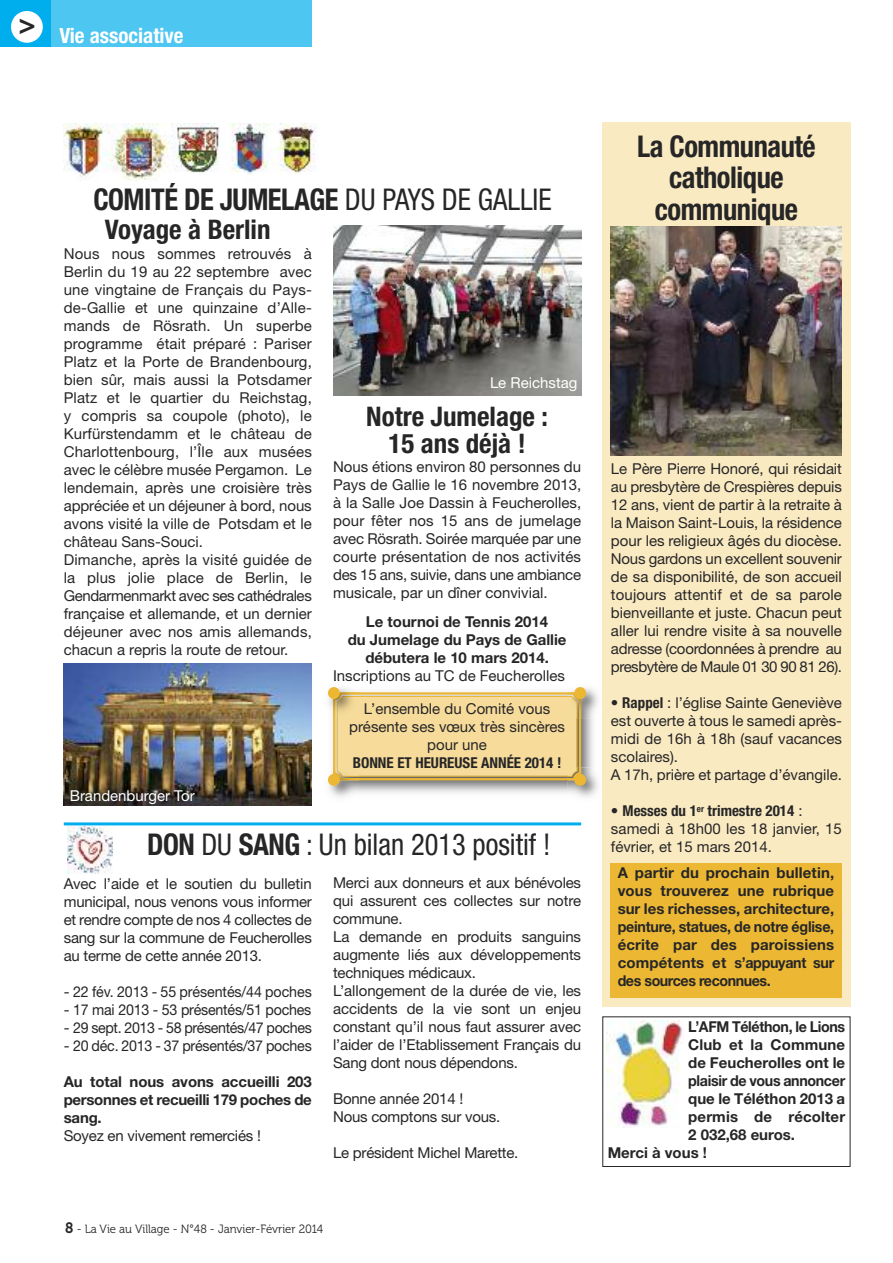
<style>
.page{position:relative;width:893px;height:1263px;background:#fff}
.page>*{position:absolute;margin:0;border:0;box-sizing:border-box;transform-origin:0 0}
.t1{font:700 condensed 30px/31.5px "Helvetica Neue";letter-spacing:-.015em;color:#272627;text-align:center;scale:.95 1}
.t2{font:condensed 30px "Helvetica Neue";color:#272627;scale:.95 1}
.t3{font:700 condensed 27px/27px "Helvetica Neue";color:#272627;text-align:center}
.t4{font:700 condensed 21px "Helvetica Neue";color:#fff}
.t5{font:15px/18px "Helvetica Neue";color:#272627}
.t6{font:700 15px/18px "Helvetica Neue";color:#272627;text-align:justify}
.t7{font:700 15px "Helvetica Neue";letter-spacing:-.025em;color:#272627;scale:.95 1}
.t8{font:15px "Helvetica Neue";letter-spacing:-.025em;color:#272627}
.t9{font:15px "Helvetica Neue";color:#fff}
.t10{font:700 condensed 15px "Helvetica Neue";color:#272627}
.t11{font:12px "Museo 300";color:#272627;scale:.95 1}
.s1{font-weight:400}
.s2{font-weight:700}
.s3{font-family:"Museo 700";font-size:15px}
.s4{font-weight:700;font-stretch:condensed}
</style>
<div class="page">
<div style="left:0;top:0;width:51px;height:47px;background:#00aded"></div>
<div style="left:51px;top:0;width:261px;height:47px;background:#4dc6f2"></div>
<hr style="left:51px;top:0;width:1px;height:47px;background:#00aded">
<div style="left:11px;top:11px;width:32px;height:32px;background:#fff;border-radius:50%"></div>
<img style="left:359px;top:718px;width:235px;height:75px">
<div style="left:602px;top:122px;width:248px;height:884px;background:#f9eac2"></div>
<img style="left:64px;top:123px;width:252px;height:57px">
<hr style="left:64px;top:822px;width:517px;height:3px;background:#00aded">
<img style="left:611px;top:226px;width:231px;height:229px">
<img style="left:64px;top:663px;width:248px;height:142px">
<img style="left:333px;top:225px;width:248px;height:171px">
<img style="left:574px;top:687px;width:24px;height:31px">
<div style="left:574px;top:687px;width:12px;height:12px;background:#ecb834;border-radius:50%"></div>
<img style="left:568px;top:767px;width:30px;height:30px">
<div style="left:574px;top:774px;width:12px;height:12px;background:#ecb834;border-radius:50%"></div>
<img style="left:328px;top:687px;width:23px;height:23px">
<div style="left:328px;top:687px;width:12px;height:12px;background:#ecb834;border-radius:50%"></div>
<img style="left:328px;top:774px;width:31px;height:23px">
<svg style="left:332px;top:691px;width:250px;height:91px;background:#eed392"></svg>
<div style="left:328px;top:774px;width:12px;height:12px;background:#ecb834;border-radius:50%"></div>
<img style="left:67px;top:826px;width:45px;height:48px">
<div style="left:610px;top:863px;width:231px;height:135px;background:#ecb834"></div>
<div style="left:602px;top:1016px;width:248px;height:151px;border:1px solid #272627"></div>
<img style="left:606px;top:1021px;width:77px;height:106px">
<h3 class="t4" style="left:18px;top:28px;width:167px"><sup>&gt;</sup> Vie associative</h3>
<h1 class="t1" style="left:93px;top:186px;width:484px">COMITÉ DE JUMELAGE <span class="s1">DU PAYS DE GALLIE</span></h1>
<h2 class="t3" style="left:105px;top:218px;width:167px">Voyage à Berlin</h2>
<p class="t5" style="left:64px;top:246px;width:250px">Nous nous sommes retrouvés à Berlin du 19 au 22 septembre avec une vingtaine de Français du Pays&shy;de-Gallie et une quinzaine d’Alle&shy;mands de Rösrath. Un superbe programme était préparé : Pariser Platz et la Porte de Brandenbourg, bien sûr, mais aussi la Potsdamer Platz et le quartier du Reichstag, y compris sa coupole (photo), le Kurfürstendamm et le château de Charlottenbourg, l’Île aux musées avec le célèbre musée Pergamon. Le lendemain, après une croisière très appréciée et un déjeuner à bord, nous avons visité la ville de Potsdam et le château Sans-Souci.<br>Dimanche, après la visité guidée de la plus jolie place de Berlin, le Gendarmenmarkt avec ses cathédrales française et allemande, et un dernier déjeuner avec nos amis allemands, chacun a repris la route de retour.</p>
<p class="t9" style="left:70px;top:790px;width:127px">Brandenburger Tor</p>
<p class="t9" style="left:490px;top:377px;width:89px">Le Reichstag</p>
<h2 class="t3" style="left:366px;top:405px;width:183px">Notre Jumelage :<br>15 ans déjà !</h2>
<p class="t5" style="left:333px;top:459px;width:250px;text-align:justify">Nous étions environ 80 personnes du Pays de Gallie le 16 novembre 2013, à la Salle Joe Dassin à Feucherolles, pour fêter nos 15 ans de jumelage avec Rösrath. Soirée marquée par une courte présentation de nos activités des 15 ans, suivie, dans une ambiance musicale, par un dîner convivial.</p>
<p class="t6" style="left:348px;top:614px;width:220px;text-align:center">Le tournoi de Tennis 2014<br>du Jumelage du Pays de Gallie débutera le 10 mars 2014.</p>
<p class="t5" style="left:333px;top:668px;width:233px">Inscriptions au TC de Feucherolles</p>
<p class="t5" style="left:349px;top:701px;width:218px;text-align:center">L’ensemble du Comité vous présente ses vœux très sincères pour une</p>
<p class="t10" style="left:353px;top:757px;width:210px">BONNE ET HEUREUSE ANNÉE 2014 !</p>
<h1 class="t2" style="left:147px;top:834px;width:426px"><span class="s2">DON</span> DU <span class="s2">SANG</span> : Un bilan 2013 positif !</h1>
<p class="t5" style="left:64px;top:876px;width:250px;text-align:justify">Avec l’aide et le soutien du bulletin municipal, nous venons vous informer et rendre compte de nos 4 collectes de sang sur la commune de Feucherolles au terme de cette année 2013.</p>
<p class="t5" style="left:64px;top:984px;width:250px">- 22 fév. 2013 - 55 présentés/44 poches</p>
<p class="t5" style="left:64px;top:1002px;width:249px">- 17 mai 2013 - 53 présentés/51 poches</p>
<p class="t8" style="left:64px;top:1022px;width:250px">- 29 sept. 2013 - 58 présentés/47 poches</p>
<p class="t5" style="left:64px;top:1038px;width:250px">- 20 déc. 2013 - 37 présentés/37 poches</p>
<p class="t6" style="left:64px;top:1074px;width:250px">Au total nous avons accueilli 203 personnes et recueilli 179 poches de sang.</p>
<p class="t5" style="left:64px;top:1128px;width:199px">Soyez en vivement remerciés !</p>
<p class="t5" style="left:333px;top:875px;width:250px">Merci aux donneurs et aux bénévoles qui assurent ces collectes sur notre commune.<br>La demande en produits sanguins augmente liés aux développements techniques médicaux.<br>L’allongement de la durée de vie, les accidents de la vie sont un enjeu constant qu’il nous faut assurer avec l’aider de l’Etablissement Français du<br>Sang dont nous dépendons.</p>
<p class="t5" style="left:333px;top:1091px;width:169px">Bonne année 2014 !<br>Nous comptons sur vous.</p>
<p class="t5" style="left:333px;top:1145px;width:187px">Le président Michel Marette.</p>
<p class="t11" style="left:65px;top:1225px;width:273px"><span class="s3">8</span> - La Vie au Village - N°48 - Janvier-Février 2014</p>
<h1 class="t1" style="left:637px;top:133px;width:190px">La Communauté catholique communique</h1>
<p class="t5" style="left:611px;top:461px;width:233px;text-align:justify">Le Père Pierre Honoré, qui résidait au presbytère de Crespières depuis 12 ans, vient de partir à la retraite à la Maison Saint-Louis, la résidence pour les religieux âgés du diocèse.<br>Nous gardons un excellent souvenir de sa disponibilité, de son accueil toujours attentif et de sa parole bienveillante et juste. Chacun peut aller lui rendre visite à sa nouvelle adresse (coordonnées à prendre au presbytère de Maule 01 30 90 81 26).</p>
<p class="t5" style="left:611px;top:695px;width:233px">• <span class="s4">Rappel</span> : l’église Sainte Geneviève est ouverte à tous le samedi après&shy;midi de 16h à 18h (sauf vacances scolaires).<br>A 17h, prière et partage d’évangile.</p>
<p class="t5" style="left:611px;top:803px;width:233px">• <span class="s4">Messes du 1</span><sup>er</sup> <span class="s4">trimestre 2014</span> : samedi à 18h00 les 18 janvier, 15 février, et 15 mars 2014.</p>
<p class="t6" style="left:618px;top:865px;width:218px">A partir du prochain bulletin, vous trouverez une rubrique sur les richesses, architecture, peinture, statues, de notre église, écrite par des paroissiens compétents et s’appuyant sur des sources reconnues.</p>
<p class="t7" style="left:688px;top:1022px;width:167px">L’AFM Téléthon, le Lions</p>
<p class="t6" style="left:688px;top:1037px;width:158px">Club et la Commune</p>
<p class="t6" style="left:688px;top:1055px;width:158px">de Feucherolles ont le</p>
<p class="t7" style="left:688px;top:1076px;width:167px">plaisir de vous annoncer</p>
<p class="t6" style="left:688px;top:1091px;width:158px">que le Téléthon 2013 a</p>
<p class="t6" style="left:688px;top:1109px;width:158px">permis de récolter</p>
<p class="t6" style="left:688px;top:1127px;width:108px">2 032,68 euros.</p>
<p class="t6" style="left:608px;top:1145px;width:101px">Merci à vous !</p>
</div>
